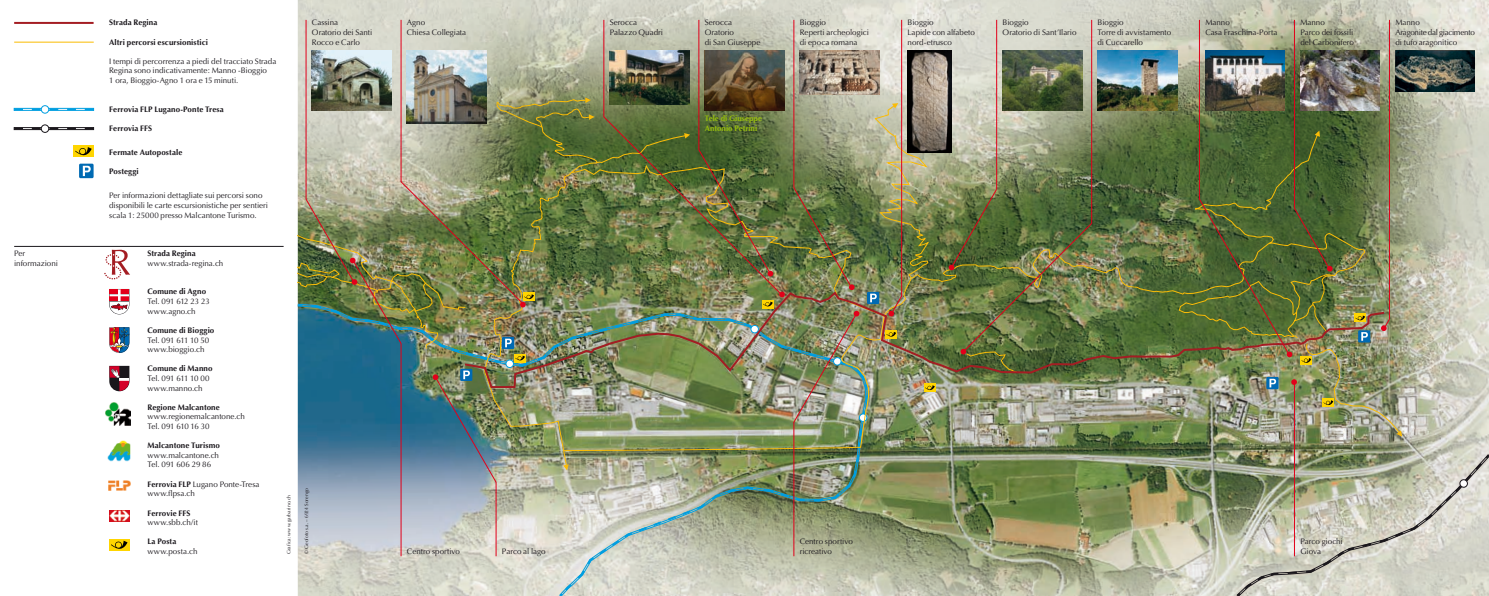
<style>
.page{position:relative;width:1489px;height:596px;background:#fff}
.page>*{position:absolute;margin:0;border:0;box-sizing:border-box;transform-origin:0 0}
.t1{font:8px/9.6px "Optima";color:#1a171c}
.t2{font:700 8px "Optima";letter-spacing:.01em;color:#1a171c}
.t3{font:8px/9.6px "Optima";letter-spacing:-.02em;color:#1a171c}
.t4{font:700 8px/9.6px "Optima";color:#98bf0c}
.t5{font:5px "Optima";letter-spacing:.01em;color:#1a171c}
.s1{font-weight:700}
</style>
<div class="page">
<img style="left:298px;top:0;width:1190px;height:595px">
<svg style="left:1234px;top:452px;width:254px;height:143px;background:#d3d2c8"></svg>
<div style="left:1459px;top:479px;width:8px;height:8px;background:#fff;border-radius:50%"></div>
<div style="left:1459px;top:479px;width:8px;height:8px;border:1px solid #1a171c;border-radius:50%"></div>
<svg style="left:1351px;top:7px;width:71px;height:585px;background:#a6a68d"></svg>
<svg style="left:1395px;top:430px;width:7px;height:8px"></svg>
<img style="left:298px;top:7px;width:1053px;height:585px">
<svg style="left:892px;top:102px;width:7px;height:7px"></svg>
<img style="left:534px;top:290px;width:852px;height:99px">
<hr style="left:603px;top:20px;width:1px;height:97px;background:#e2001a">
<hr style="left:401px;top:20px;width:1px;height:162px;background:#e2001a">
<hr style="left:306px;top:20px;width:1px;height:179px;background:#e2001a">
<hr style="left:901px;top:20px;width:1px;height:276px;background:#e2001a">
<hr style="left:1199px;top:20px;width:1px;height:179px;background:#e2001a">
<hr style="left:698px;top:20px;width:1px;height:130px;background:#e2001a">
<hr style="left:996px;top:20px;width:1px;height:169px;background:#e2001a">
<hr style="left:1294px;top:20px;width:1px;height:188px;background:#e2001a">
<hr style="left:401px;top:343px;width:1px;height:213px;background:#e2001a">
<hr style="left:496px;top:482px;width:1px;height:74px;background:#e2001a">
<hr style="left:1294px;top:381px;width:1px;height:175px;background:#e2001a">
<hr style="left:1388px;top:20px;width:1px;height:299px;background:#e2001a">
<svg style="left:1291px;top:379px;width:5px;height:5px"></svg>
<svg style="left:888px;top:295px;width:14px;height:21px"></svg>
<svg style="left:1380px;top:318px;width:9px;height:13px"></svg>
<img style="left:312px;top:50px;width:79px;height:60px">
<img style="left:407px;top:50px;width:79px;height:73px">
<img style="left:704px;top:50px;width:80px;height:60px">
<img style="left:609px;top:50px;width:80px;height:54px">
<img style="left:1097px;top:50px;width:79px;height:60px">
<img style="left:1205px;top:50px;width:79px;height:60px">
<img style="left:1395px;top:50px;width:79px;height:42px">
<hr style="left:14px;top:22px;width:80px;height:2px;background:#a41d23">
<hr style="left:14px;top:42px;width:80px;height:1px;background:#fabb00">
<div style="left:14px;top:127px;width:80px;height:3px;border:1px solid #1a171c"></div>
<div style="left:14px;top:108px;width:80px;height:2px;border:1px solid #009ee0"></div>
<svg style="left:1357px;top:330px;width:13px;height:12px"></svg>
<svg style="left:1361px;top:332px;width:6px;height:8px"></svg>
<svg style="left:1266px;top:377px;width:12px;height:12px"></svg>
<svg style="left:1269px;top:378px;width:6px;height:9px"></svg>
<svg style="left:867px;top:292px;width:12px;height:12px"></svg>
<svg style="left:870px;top:293px;width:6px;height:9px"></svg>
<div style="left:41px;top:106px;width:8px;height:7px;background:#fff;border-radius:50%"></div>
<div style="left:41px;top:105px;width:8px;height:9px;border:1px solid #009ee0;border-radius:50%"></div>
<div style="left:41px;top:125px;width:8px;height:7px;background:#fff;border-radius:50%"></div>
<div style="left:41px;top:124px;width:8px;height:9px;border:1px solid #1a171c;border-radius:50%"></div>
<hr style="left:14px;top:246px;width:269px;height:1px;background:#1a171c">
<svg style="left:79px;top:163px;width:15px;height:15px"></svg>
<svg style="left:83px;top:166px;width:8px;height:10px"></svg>
<svg style="left:762px;top:306px;width:11px;height:2px"></svg>
<div style="left:73px;top:145px;width:21px;height:12px;background:#ffd500"></div>
<svg style="left:75px;top:147px;width:17px;height:8px"></svg>
<img style="left:603px;top:116px;width:181px;height:190px">
<img style="left:907px;top:50px;width:44px;height:102px">
<img style="left:799px;top:50px;width:80px;height:44px">
<img style="left:1300px;top:50px;width:79px;height:60px">
<img style="left:1002px;top:50px;width:79px;height:60px">
<hr style="left:793px;top:422px;width:1px;height:134px;background:#e2001a">
<img style="left:790px;top:310px;width:76px;height:116px">
<svg style="left:885px;top:330px;width:12px;height:8px"></svg>
<svg style="left:886px;top:331px;width:10px;height:5px"></svg>
<div style="left:923px;top:383px;width:12px;height:9px;background:#ffd500"></div>
<svg style="left:925px;top:385px;width:9px;height:5px"></svg>
<div style="left:1300px;top:356px;width:12px;height:8px;background:#ffd500"></div>
<img style="left:1198px;top:198px;width:134px;height:165px">
<div style="left:1322px;top:398px;width:12px;height:9px;background:#ffd500"></div>
<svg style="left:1323px;top:400px;width:10px;height:5px"></svg>
<svg style="left:1354px;top:313px;width:12px;height:9px"></svg>
<svg style="left:1355px;top:315px;width:9px;height:5px"></svg>
<svg style="left:109px;top:289px;width:20px;height:25px"></svg>
<img style="left:105px;top:402px;width:25px;height:23px">
<img style="left:108px;top:440px;width:22px;height:21px">
<img style="left:109px;top:480px;width:22px;height:10px">
<img style="left:109px;top:510px;width:20px;height:11px">
<svg style="left:109px;top:327px;width:20px;height:25px"></svg>
<svg style="left:109px;top:365px;width:20px;height:26px"></svg>
<svg style="left:109px;top:539px;width:20px;height:11px"></svg>
<svg style="left:111px;top:540px;width:16px;height:8px"></svg>
<svg style="left:104px;top:249px;width:26px;height:30px"></svg>
<div style="left:523px;top:292px;width:12px;height:9px;background:#ffd500"></div>
<img style="left:305px;top:181px;width:229px;height:301px">
<hr style="left:1091px;top:20px;width:1px;height:203px;background:#e2001a">
<img style="left:948px;top:189px;width:144px;height:165px">
<hr style="left:793px;top:20px;width:1px;height:168px;background:#e2001a">
<img style="left:793px;top:187px;width:61px;height:103px">
<p class="t1" style="left:14px;top:248px;width:45px">Per informazioni</p>
<p class="t2" style="left:109px;top:18px;width:50px">Strada Regina</p>
<p class="t2" style="left:109px;top:37px;width:100px">Altri percorsi escursionistici</p>
<p class="t1" style="left:109px;top:56px;width:169px">I tempi di percorrenza a piedi del tracciato Strada<br>Regina sono indicativamente: Manno -Bioggio<br>1 ora, Bioggio-Agno 1 ora e 15 minuti.</p>
<p class="t2" style="left:109px;top:104px;width:116px">Ferrovia FLP Lugano-Ponte Tresa</p>
<p class="t2" style="left:109px;top:124px;width:45px">Ferrovia FFS</p>
<p class="t2" style="left:109px;top:148px;width:75px">Fermate Autopostale</p>
<p class="t2" style="left:109px;top:167px;width:31px">Posteggi</p>
<p class="t1" style="left:109px;top:191px;width:160px">Per informazioni dettagliate sui percorsi sono disponibili le carte escursionistiche per sentieri scala 1: 25000 presso Malcantone Turismo.</p>
<p class="t2" style="left:147px;top:248px;width:50px">Strada Regina</p>
<p class="t1" style="left:147px;top:258px;width:77px">www.strada-regina.ch</p>
<p class="t2" style="left:147px;top:287px;width:60px">Comune di Agno</p>
<p class="t1" style="left:147px;top:296px;width:64px">Tel. 091 612 23 23 www.agno.ch</p>
<p class="t2" style="left:147px;top:325px;width:68px">Comune di Bioggio</p>
<p class="t1" style="left:147px;top:335px;width:63px">Tel. 091 611 10 50 www.bioggio.ch</p>
<p class="t2" style="left:147px;top:364px;width:67px">Comune di Manno</p>
<p class="t1" style="left:147px;top:373px;width:64px">Tel. 091 611 10 00 www.manno.ch</p>
<p class="t2" style="left:147px;top:402px;width:74px">Regione Malcantone</p>
<p class="t1" style="left:147px;top:412px;width:99px">www.regionemalcantone.ch<br>Tel. 091 610 16 30</p>
<p class="t2" style="left:147px;top:440px;width:74px">Malcantone Turismo</p>
<p class="t1" style="left:147px;top:450px;width:73px">www.malcantone.ch<br>Tel. 091 606 29 86</p>
<p class="t1" style="left:147px;top:479px;width:114px"><span class="s1">Ferrovia FLP</span> Lugano Ponte-Tresa www.flpsa.ch</p>
<p class="t2" style="left:147px;top:508px;width:45px">Ferrovie FFS</p>
<p class="t1" style="left:147px;top:517px;width:52px">www.sbb.ch/it</p>
<p class="t2" style="left:147px;top:536px;width:30px">La Posta</p>
<p class="t1" style="left:147px;top:546px;width:51px">www.posta.ch</p>
<p class="t1" style="left:312px;top:18px;width:62px">Cassina<br>Oratorio dei Santi<br>Rocco e Carlo</p>
<p class="t1" style="left:609px;top:18px;width:55px">Serocca<br>Palazzo Quadri</p>
<p class="t1" style="left:704px;top:18px;width:57px">Serocca<br>Oratorio<br>di San Giuseppe</p>
<p class="t1" style="left:407px;top:18px;width:61px">Agno<br>Chiesa Collegiata</p>
<p class="t5" style="left:286px;top:554px;width:61px;rotate:-90deg">Grafica: www.garbarino.ch</p>
<p class="t5" style="left:304px;top:553px;width:67px;rotate:-90deg">© Geofoto s.a. – 6924 Sorengo</p>
<p class="t1" style="left:407px;top:546px;width:54px">Centro sportivo</p>
<p class="t1" style="left:502px;top:546px;width:45px">Parco al lago</p>
<p class="t4" style="left:704px;top:114px;width:59px">Tele di Giuseppe<br>Antonio Petrini</p>
<p class="t1" style="left:799px;top:18px;width:71px">Bioggio<br>Reperti archeologici di epoca romana</p>
<p class="t1" style="left:799px;top:536px;width:54px">Centro sportivo ricreativo</p>
<p class="t1" style="left:907px;top:18px;width:69px">Bioggio<br>Lapide con alfabeto nord-etrusco</p>
<p class="t3" style="left:1395px;top:18px;width:81px">Manno<br>Aragonite dal giacimento di tufo aragonitico</p>
<p class="t1" style="left:1002px;top:18px;width:75px">Bioggio<br>Oratorio di Sant’Ilario</p>
<p class="t1" style="left:1205px;top:18px;width:74px">Manno<br>Casa Fraschina-Porta</p>
<p class="t1" style="left:1097px;top:18px;width:75px">Bioggio<br>Torre di avvistamento di Cuccarello</p>
<p class="t1" style="left:1300px;top:18px;width:55px">Manno<br>Parco dei fossili del Carbonifero</p>
<p class="t1" style="left:1300px;top:536px;width:44px">Parco giochi</p>
<p class="t1" style="left:1300px;top:546px;width:22px">Giova</p>
</div>
